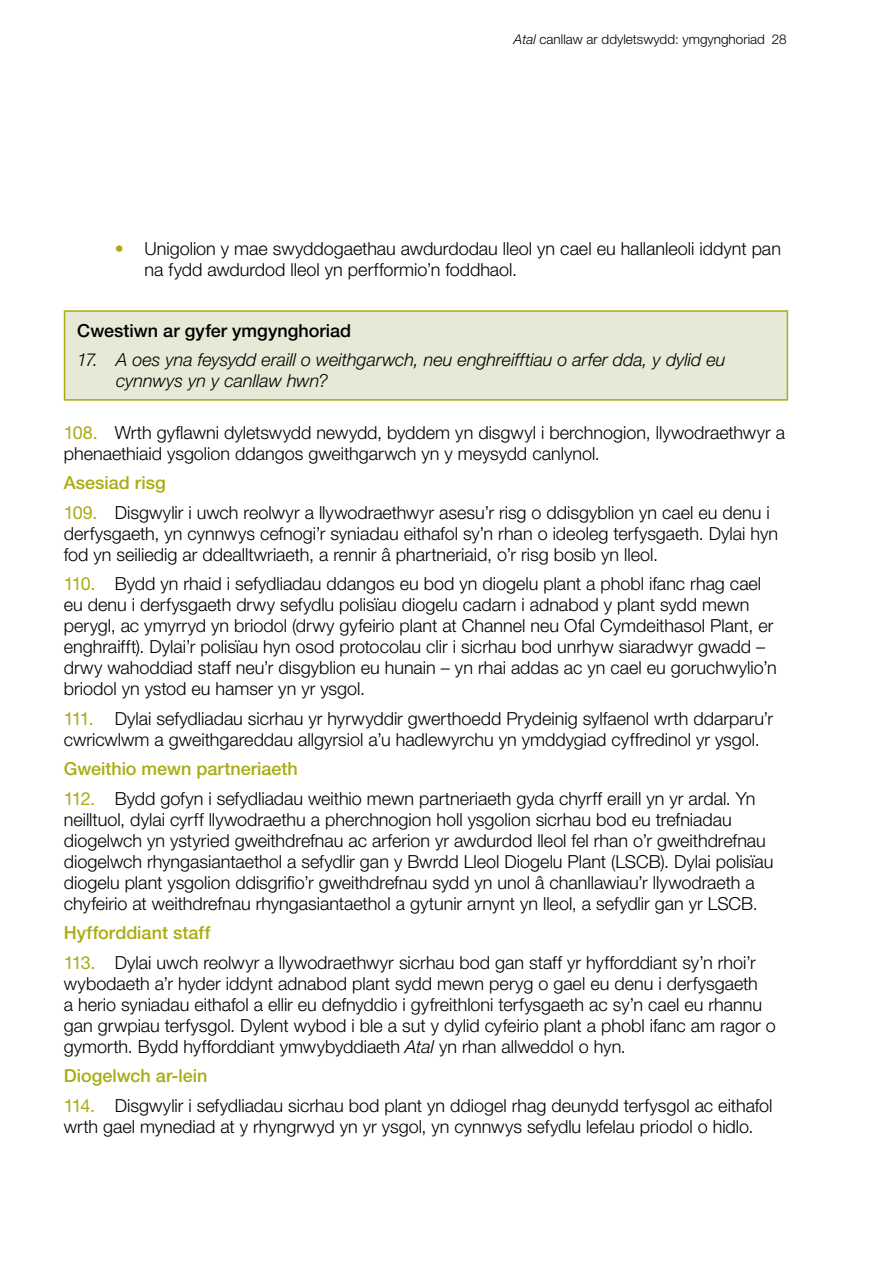
<style>
.page{position:relative;width:893px;height:1263px;background:#fff}
.page>*{position:absolute;margin:0;border:0;box-sizing:border-box;transform-origin:0 0}
.t1{font:300 18px/21px "Helvetica Neue LT Pro";color:#000}
.Box_Text{font:italic 300 18px/21px "Helvetica Neue LT Pro";color:#000}
.C_Heading{font:500 18px "Helvetica Neue LT Pro";color:#a9ac12}
.Box_Heading{font:500 18px "Helvetica Neue LT Pro";color:#000}
.t2{font:300 13.5px "Helvetica Neue LT Pro";color:#000}
.s1{font-style:italic}
.s2{font-family:"Helvetica Neue LT Std";color:#a9ac12}
.s3{font-family:"Helvetica Neue LT Std";font-weight:400;color:#a9ac12}
</style>
<div class="page">
<div style="left:65px;top:311px;width:722px;height:89px;background:#e8e8d6"></div>
<hr style="left:64px;top:310px;width:724px;height:2px;background:#a9ac12">
<hr style="left:64px;top:312px;width:1px;height:87px;background:#a9ac12">
<hr style="left:787px;top:312px;width:1px;height:87px;background:#a9ac12">
<hr style="left:64px;top:399px;width:724px;height:2px;background:#a9ac12">
<p class="t2" style="left:514px;top:31px;width:274px"><span class="s1">Atal</span> canllaw ar ddyletswydd: ymgynghoriad 28</p>
<p class="t1" style="left:145px;top:238px;width:638px;text-indent:-30px"><span class="s2">•</span> Unigolion y mae swyddogaethau awdurdodau lleol yn cael eu hallanleoli iddynt pan na fydd awdurdod lleol yn perfformio’n foddhaol.</p>
<p class="Box_Heading" style="left:77px;top:319px;width:275px">Cwestiwn ar gyfer ymgynghoriad</p>
<p class="Box_Text" style="left:116px;top:349px;width:611px;text-indent:-39px">17. A oes yna feysydd eraill o weithgarwch, neu enghreifftiau o arfer dda, y dylid eu cynnwys yn y canllaw hwn?</p>
<p class="t1" style="left:64px;top:421px;width:723px"><span class="s3">108.</span> Wrth gyflawni dyletswydd newydd, byddem yn disgwyl i berchnogion, llywodraethwyr a phenaethiaid ysgolion ddangos gweithgarwch yn y meysydd canlynol.</p>
<p class="C_Heading" style="left:64px;top:472px;width:103px">Asesiad risg</p>
<p class="t1" style="left:64px;top:501px;width:716px"><span class="s3">109.</span> Disgwylir i uwch reolwyr a llywodraethwyr asesu’r risg o ddisgyblion yn cael eu denu i derfysgaeth, yn cynnwys cefnogi’r syniadau eithafol sy’n rhan o ideoleg terfysgaeth. Dylai hyn fod yn seiliedig ar ddealltwriaeth, a rennir â phartneriaid, o’r risg bosib yn lleol.</p>
<p class="t1" style="left:64px;top:573px;width:714px"><span class="s3">110.</span> Bydd yn rhaid i sefydliadau ddangos eu bod yn diogelu plant a phobl ifanc rhag cael eu denu i derfysgaeth drwy sefydlu polisïau diogelu cadarn i adnabod y plant sydd mewn perygl, ac ymyrryd yn briodol (drwy gyfeirio plant at Channel neu Ofal Cymdeithasol Plant, er enghraifft). Dylai’r polisïau hyn osod protocolau clir i sicrhau bod unrhyw siaradwyr gwadd – drwy wahoddiad staff neu’r disgyblion eu hunain – yn rhai addas ac yn cael eu goruchwylio’n briodol yn ystod eu hamser yn yr ysgol.</p>
<p class="t1" style="left:64px;top:707px;width:711px"><span class="s3">111.</span> Dylai sefydliadau sicrhau yr hyrwyddir gwerthoedd Prydeinig sylfaenol wrth ddarparu’r cwricwlwm a gweithgareddau allgyrsiol a’u hadlewyrchu yn ymddygiad cyffredinol yr ysgol.</p>
<p class="C_Heading" style="left:64px;top:758px;width:236px">Gweithio mewn partneriaeth</p>
<p class="t1" style="left:64px;top:787px;width:711px"><span class="s3">112.</span> Bydd gofyn i sefydliadau weithio mewn partneriaeth gyda chyrff eraill yn yr ardal. Yn neilltuol, dylai cyrff llywodraethu a pherchnogion holl ysgolion sicrhau bod eu trefniadau diogelwch yn ystyried gweithdrefnau ac arferion yr awdurdod lleol fel rhan o’r gweithdrefnau diogelwch rhyngasiantaethol a sefydlir gan y Bwrdd Lleol Diogelu Plant (LSCB). Dylai polisïau diogelu plant ysgolion ddisgrifio’r gweithdrefnau sydd yn unol â chanllawiau’r llywodraeth a chyfeirio at weithdrefnau rhyngasiantaethol a gytunir arnynt yn lleol, a sefydlir gan yr LSCB.</p>
<p class="C_Heading" style="left:64px;top:922px;width:148px">Hyfforddiant staff</p>
<p class="t1" style="left:64px;top:951px;width:713px"><span class="s3">113.</span> Dylai uwch reolwyr a llywodraethwyr sicrhau bod gan staff yr hyfforddiant sy’n rhoi’r wybodaeth a’r hyder iddynt adnabod plant sydd mewn peryg o gael eu denu i derfysgaeth<br>a herio syniadau eithafol a ellir eu defnyddio i gyfreithloni terfysgaeth ac sy’n cael eu rhannu gan grwpiau terfysgol. Dylent wybod i ble a sut y dylid cyfeirio plant a phobl ifanc am ragor o gymorth. Bydd hyfforddiant ymwybyddiaeth <span class="s1">Atal</span> yn rhan allweddol o hyn.</p>
<p class="C_Heading" style="left:64px;top:1065px;width:145px">Diogelwch ar-lein</p>
<p class="t1" style="left:64px;top:1094px;width:710px"><span class="s3">114.</span> Disgwylir i sefydliadau sicrhau bod plant yn ddiogel rhag deunydd terfysgol ac eithafol wrth gael mynediad at y rhyngrwyd yn yr ysgol, yn cynnwys sefydlu lefelau priodol o hidlo.</p>
</div>
